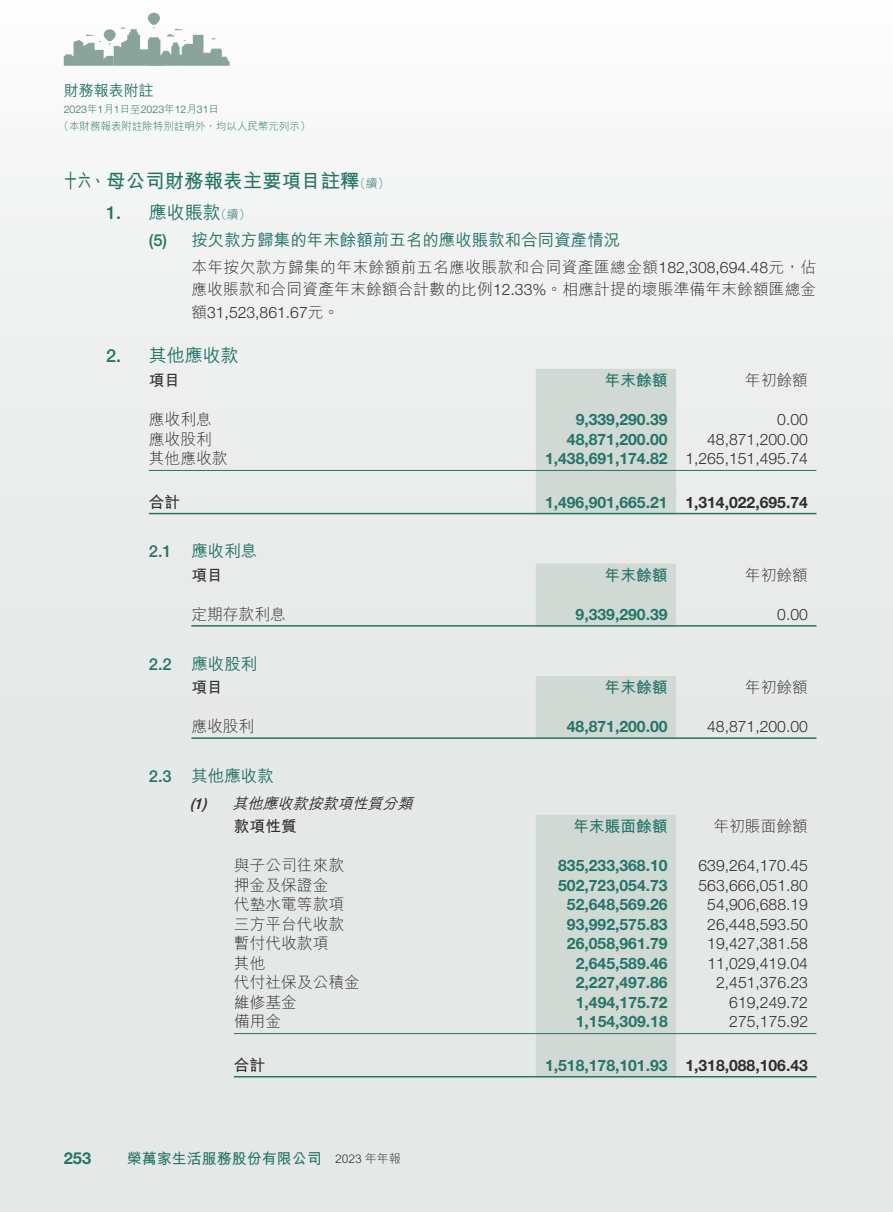
<style>
.page{position:relative;width:893px;height:1212px;background:#fff}
.page>*{position:absolute;margin:0;border:0;box-sizing:border-box;transform-origin:0 0}
.t1{font:700 19.5px "M Hei HK";color:#227668;scale:.7 1}
.t2{font:500 18px "M Hei HK";color:#227668}
.t3{font:500 18px "Helvetica Neue LT Std";color:#227668}
.t4{font:500 16.5px "M Hei HK";color:#227668}
.t5{font:500 16.5px "Helvetica Neue LT Std";color:#227668}
.t6{font:700 16.5px "Helvetica Neue LT Std";color:#227668}
.t7{font:700 15.75px "Helvetica Neue LT Std";color:#227668}
.t8{font:300 15.75px/22.5px "M Hei HK";color:#332d2b}
.t9{font:300 15.75px "Helvetica Neue LT Std";color:#332d2b}
.t10{font:700 15.75px "Helvetica Neue LT Std";color:#332d2b}
.t11{font:700 15.75px "M Hei HK";color:#227668}
.t12{font:700 15.75px "M Hei HK";color:#332d2b}
.t13{font:700 15px "M Hei HK";color:#227668}
.t14{font:italic 500 15px "M Hei HK";color:#332d2b}
.t15{font:500 15px "M Hei HK";color:#227668}
.t16{font:italic 500 15px "Helvetica Neue LT Std";color:#332d2b}
.t17{font:300 12px "M Hei HK";color:#332d2b}
.t18{font:300 12px "M Hei HK";color:#227668}
.t19{font:300 10.5px "M Hei HK";color:#227668}
.t20{font:300 10.5px "Helvetica Neue LT Std";color:#227668}
.s1{font-family:"M Hei HK"}
.s2{font-family:"Helvetica Neue LT Std"}
</style>
<div class="page">
<div style="left:0;top:0;width:893px;height:1212px;background:linear-gradient(to bottom,#f6f7f7,#dfe3e1)"></div>
<svg style="left:64px;top:13px;width:166px;height:53px"></svg>
<div style="left:536px;top:369px;width:140px;height:144px;background:#d0d9d4"></div>
<hr style="left:149px;top:470px;width:387px;height:1px;background:#227668">
<hr style="left:536px;top:470px;width:140px;height:1px;background:#227668">
<hr style="left:676px;top:470px;width:140px;height:1px;background:#227668">
<hr style="left:149px;top:513px;width:387px;height:1px;background:#227668">
<hr style="left:536px;top:513px;width:140px;height:1px;background:#227668">
<hr style="left:676px;top:513px;width:140px;height:1px;background:#227668">
<div style="left:536px;top:564px;width:140px;height:61px;background:#d0d9d4"></div>
<hr style="left:191px;top:625px;width:345px;height:2px;background:#227668">
<hr style="left:536px;top:625px;width:140px;height:2px;background:#227668">
<hr style="left:676px;top:625px;width:140px;height:2px;background:#227668">
<div style="left:536px;top:676px;width:140px;height:61px;background:#d0d9d4"></div>
<hr style="left:191px;top:737px;width:345px;height:2px;background:#227668">
<hr style="left:536px;top:737px;width:140px;height:2px;background:#227668">
<hr style="left:676px;top:737px;width:140px;height:2px;background:#227668">
<div style="left:536px;top:815px;width:140px;height:261px;background:#d0d9d4"></div>
<hr style="left:234px;top:1033px;width:302px;height:1px;background:#227668">
<hr style="left:536px;top:1033px;width:140px;height:1px;background:#227668">
<hr style="left:676px;top:1033px;width:140px;height:1px;background:#227668">
<hr style="left:234px;top:1076px;width:302px;height:1px;background:#227668">
<hr style="left:536px;top:1076px;width:140px;height:1px;background:#227668">
<hr style="left:676px;top:1076px;width:140px;height:1px;background:#227668">
<p class="t15" style="left:64px;top:80px;width:91px">財務報表附註</p>
<p class="t20" style="left:64px;top:103px;width:157px">2023<span class="s1">年月</span>1 1<span class="s1">日至</span>2023<span class="s1">年</span>12<span class="s1">月</span>31<span class="s1">日</span></p>
<p class="t19" style="left:59px;top:119px;width:253px">（本財務報表附註除特別註明外，均以人民幣元列示(</p>
<p class="t1" style="left:64px;top:166px;width:424px">十六、母公司財務報表主要項目註釋</p>
<p class="t18" style="left:215px;top:207px;width:37px">（續(</p>
<p class="t18" style="left:354px;top:176px;width:37px">（續(</p>
<p class="t2" style="left:149px;top:199px;width:73px">應收賬款</p>
<p class="t3" style="left:106px;top:202px;width:17px">1.</p>
<p class="t3" style="left:106px;top:345px;width:17px">2.</p>
<p class="t5" style="left:149px;top:230px;width:20px">5( )</p>
<p class="t4" style="left:191px;top:228px;width:430px">按欠款方歸集的年末餘額前五名的應收賬款和合同資產情況</p>
<p class="t8" style="left:191px;top:255px;width:627px">本年按欠款方歸集的年末餘額前五名應收賬款和合同資產匯總金額<span class="s2">182,308,694.48</span>元，佔應收賬款和合同資產年末餘額合計數的比例<span class="s2">12.33%</span>。相應計提的壞賬準備年末餘額匯總金</p>
<p class="t9" style="left:191px;top:302px;width:149px"><span class="s1">額</span>31,523,861.67<span class="s1">元。</span></p>
<p class="t2" style="left:149px;top:342px;width:91px">其他應收款</p>
<p class="t12" style="left:149px;top:369px;width:33px">項目</p>
<p class="t11" style="left:605px;top:369px;width:64px">年末餘額</p>
<p class="t8" style="left:745px;top:369px;width:64px">年初餘額</p>
<p class="t8" style="left:149px;top:408px;width:64px">應收利息</p>
<p class="t7" style="left:576px;top:410px;width:93px">9,339,290.39</p>
<p class="t9" style="left:777px;top:410px;width:32px">0.00</p>
<p class="t8" style="left:149px;top:427px;width:64px">應收股利</p>
<p class="t7" style="left:567px;top:429px;width:102px">48,871,200.00</p>
<p class="t9" style="left:707px;top:429px;width:102px">48,871,200.00</p>
<p class="t8" style="left:149px;top:447px;width:80px">其他應收款</p>
<p class="t7" style="left:545px;top:449px;width:124px">1,438,691,174.82</p>
<p class="t9" style="left:685px;top:449px;width:124px">1,265,151,495.74</p>
<p class="t12" style="left:149px;top:491px;width:33px">合計</p>
<p class="t7" style="left:545px;top:492px;width:124px">1,496,901,665.21</p>
<p class="t10" style="left:685px;top:492px;width:124px">1,314,022,695.74</p>
<p class="t5" style="left:149px;top:541px;width:24px">2.1</p>
<p class="t4" style="left:191px;top:539px;width:67px">應收利息</p>
<p class="t12" style="left:191px;top:564px;width:33px">項目</p>
<p class="t11" style="left:605px;top:564px;width:64px">年末餘額</p>
<p class="t8" style="left:745px;top:563px;width:64px">年初餘額</p>
<p class="t5" style="left:149px;top:654px;width:24px">2.2</p>
<p class="t8" style="left:191px;top:602px;width:96px">定期存款利息</p>
<p class="t4" style="left:191px;top:651px;width:67px">應收股利</p>
<p class="t7" style="left:576px;top:605px;width:93px">9,339,290.39</p>
<p class="t9" style="left:777px;top:605px;width:32px">0.00</p>
<p class="t12" style="left:191px;top:676px;width:33px">項目</p>
<p class="t11" style="left:605px;top:676px;width:64px">年末餘額</p>
<p class="t8" style="left:745px;top:676px;width:64px">年初餘額</p>
<p class="t5" style="left:149px;top:766px;width:24px">2.3</p>
<p class="t8" style="left:191px;top:715px;width:64px">應收股利</p>
<p class="t4" style="left:191px;top:764px;width:84px">其他應收款</p>
<p class="t7" style="left:567px;top:717px;width:102px">48,871,200.00</p>
<p class="t9" style="left:707px;top:717px;width:102px">48,871,200.00</p>
<p class="t16" style="left:190px;top:794px;width:19px">1(</p>
<p class="t16" style="left:202px;top:794px;width:6px">)</p>
<p class="t14" style="left:232px;top:792px;width:187px">其他應收款按款項性質分類</p>
<p class="t12" style="left:234px;top:815px;width:64px">款項性質</p>
<p class="t11" style="left:573px;top:815px;width:96px">年末賬面餘額</p>
<p class="t8" style="left:713px;top:815px;width:96px">年初賬面餘額</p>
<p class="t8" style="left:234px;top:854px;width:112px">與子公司往來款</p>
<p class="t7" style="left:558px;top:856px;width:111px">835,233,368.10</p>
<p class="t9" style="left:698px;top:856px;width:111px">639,264,170.45</p>
<p class="t8" style="left:234px;top:873px;width:96px">押金及保證金</p>
<p class="t7" style="left:558px;top:875px;width:111px">502,723,054.73</p>
<p class="t9" style="left:698px;top:876px;width:111px">563,666,051.80</p>
<p class="t8" style="left:234px;top:893px;width:112px">代墊水電等款項</p>
<p class="t7" style="left:567px;top:895px;width:102px">52,648,569.26</p>
<p class="t9" style="left:707px;top:895px;width:102px">54,906,688.19</p>
<p class="t8" style="left:234px;top:912px;width:112px">三方平台代收款</p>
<p class="t7" style="left:567px;top:914px;width:102px">93,992,575.83</p>
<p class="t9" style="left:707px;top:915px;width:102px">26,448,593.50</p>
<p class="t8" style="left:234px;top:932px;width:96px">暫付代收款項</p>
<p class="t7" style="left:567px;top:934px;width:102px">26,058,961.79</p>
<p class="t9" style="left:707px;top:934px;width:102px">19,427,381.58</p>
<p class="t8" style="left:234px;top:951px;width:33px">其他</p>
<p class="t7" style="left:576px;top:953px;width:93px">2,645,589.46</p>
<p class="t9" style="left:707px;top:954px;width:102px">11,029,419.04</p>
<p class="t8" style="left:234px;top:971px;width:127px">代付社保及公積金</p>
<p class="t7" style="left:576px;top:973px;width:93px">2,227,497.86</p>
<p class="t9" style="left:716px;top:973px;width:93px">2,451,376.23</p>
<p class="t8" style="left:234px;top:990px;width:64px">維修基金</p>
<p class="t7" style="left:576px;top:992px;width:93px">1,494,175.72</p>
<p class="t9" style="left:729px;top:993px;width:80px">619,249.72</p>
<p class="t8" style="left:234px;top:1010px;width:49px">備用金</p>
<p class="t7" style="left:576px;top:1012px;width:93px">1,154,309.18</p>
<p class="t9" style="left:729px;top:1012px;width:80px">275,175.92</p>
<p class="t12" style="left:234px;top:1054px;width:33px">合計</p>
<p class="t7" style="left:545px;top:1055px;width:124px">1,518,178,101.93</p>
<p class="t10" style="left:685px;top:1055px;width:124px">1,318,088,106.43</p>
<p class="t6" style="left:64px;top:1147px;width:29px">253</p>
<p class="t13" style="left:127px;top:1147px;width:196px">榮萬家生活服務股份有限公司</p>
<p class="t17" style="left:335px;top:1150px;width:67px">2023 年年報</p>
</div>
